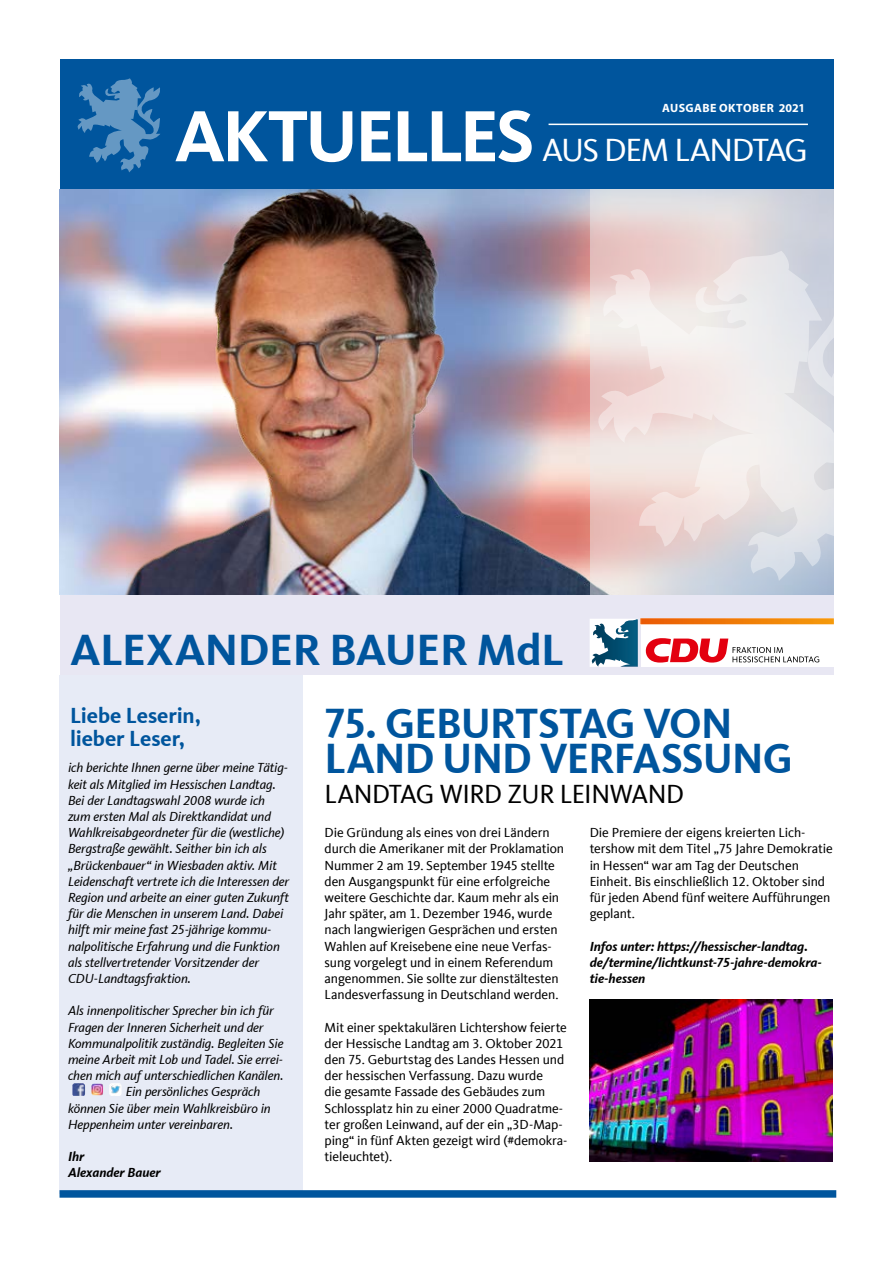
<style>
.page{position:relative;width:893px;height:1263px;background:#fff}
.page>*{position:absolute;margin:0;border:0;box-sizing:border-box;transform-origin:0 0}
.t1{font:700 75px "CDU Kievit Tab";letter-spacing:-.045em;color:#fff}
.t2{font:700 45px "CDU Kievit Tab";letter-spacing:-.01em;color:#00559d}
.t3{font:700 43.5px/34.5px "CDU Kievit Tab";letter-spacing:-.02em;color:#00559d}
.t4{font:33px "CDU Kievit Tab";letter-spacing:-.045em;color:#fff}
.t5{font:27px "CDU Kievit Tab";letter-spacing:-.02em;color:#000}
.t6{font:700 22.5px/22.5px "CDU Kievit Tab";letter-spacing:-.005em;color:#00559d}
.t7{font:13.5px/16.2px "CDU Kievit Tab";letter-spacing:-.01em;color:#000}
.t8{font:italic 13.5px/16.2px "CDU Kievit Tab";letter-spacing:-.01em;color:#000}
.t9{font:italic 700 13.5px/16.2px "CDU Kievit Tab";letter-spacing:-.005em;color:#000}
.t10{font:700 12px "Myriad Pro";letter-spacing:.03em;color:#fff}
</style>
<div class="page">
<div style="left:60px;top:675px;width:243px;height:519px;background:#e7ebf6"></div>
<div style="left:60px;top:60px;width:773px;height:615px;background:#e8e7f3"></div>
<img style="left:60px;top:189px;width:530px;height:405px">
<div style="left:60px;top:60px;width:773px;height:129px;background:#00559d"></div>
<svg style="left:77px;top:78px;width:83px;height:94px"></svg>
<hr style="left:549px;top:124px;width:259px;height:1px;background:#fff">
<div style="left:641px;top:624px;width:192px;height:43px;background:#fff"></div>
<img style="left:641px;top:619px;width:192px;height:5px">
<svg style="left:645px;top:638px;width:174px;height:25px"></svg>
<img style="left:590px;top:619px;width:48px;height:48px">
<svg style="left:590px;top:189px;width:243px;height:405px;background:#dbd4d8"></svg>
<svg style="left:596px;top:251px;width:237px;height:329px"></svg>
<div style="left:60px;top:1190px;width:776px;height:8px;background:#00559d"></div>
<svg style="left:72px;top:1083px;width:13px;height:13px"></svg>
<svg style="left:109px;top:1083px;width:13px;height:13px"></svg>
<svg style="left:91px;top:1083px;width:12px;height:13px"></svg>
<img style="left:590px;top:999px;width:243px;height:162px">
<h1 class="t1" style="left:174px;top:92px;width:362px">AKTUELLES</h1>
<p class="t10" style="left:662px;top:101px;width:144px">AUSGABE OKTOBER 2021</p>
<h3 class="t4" style="left:542px;top:132px;width:267px">AUS DEM LANDTAG</h3>
<h2 class="t2" style="left:70px;top:624px;width:495px">ALEXANDER BAUER MdL</h2>
<h3 class="t6" style="left:70px;top:704px;width:132px">Liebe Leserin, lieber Leser,</h3>
<p class="t8" style="left:68px;top:760px;width:223px">ich berichte Ihnen gerne über meine Tätig&shy;keit als Mitglied im Hessischen Landtag.<br>Bei der Landtagswahl 2008 wurde ich zum ersten Mal als Direktkandidat und Wahlkreisabgeordneter für die (westliche)<br>Bergstraße gewählt. Seither bin ich als „Brückenbauer“ in Wiesbaden aktiv. Mit Leidenschaft vertrete ich die Interessen der Region und arbeite an einer guten Zukunft für die Menschen in unserem Land. Dabei hilft mir meine fast 25-jährige kommu&shy;nalpolitische Erfahrung und die Funktion als stellvertretender Vorsitzender der CDU-Landtagsfraktion.</p>
<p class="t8" style="left:68px;top:1003px;width:207px">Als innenpolitischer Sprecher bin ich für</p>
<p class="t8" style="left:68px;top:1019px;width:197px">Fragen der Inneren Sicherheit und der</p>
<p class="t8" style="left:68px;top:1035px;width:217px">Kommunalpolitik zuständig. Begleiten Sie</p>
<p class="t8" style="left:68px;top:1051px;width:216px">meine Arbeit mit Lob und Tadel. Sie errei-</p>
<p class="t8" style="left:68px;top:1068px;width:217px">chen mich auf unterschiedlichen Kanälen.</p>
<p class="t8" style="left:126px;top:1084px;width:136px">Ein persönliches Gespräch</p>
<p class="t8" style="left:68px;top:1100px;width:204px">können Sie über mein Wahlkreisbüro in</p>
<p class="t8" style="left:68px;top:1116px;width:167px">Heppenheim unter vereinbaren.</p>
<p class="t9" style="left:68px;top:1148px;width:94px">Ihr<br>Alexander Bauer</p>
<h3 class="t3" style="left:325px;top:706px;width:470px">75. GEBURTSTAG VON<br>LAND UND VERFASSUNG</h3>
<h3 class="t5" style="left:325px;top:778px;width:361px">LANDTAG WIRD ZUR LEINWAND</h3>
<p class="t7" style="left:325px;top:825px;width:241px">Die Gründung als eines von drei Ländern durch die Amerikaner mit der Proklamation Nummer 2 am 19. September 1945 stellte den Ausgangspunkt für eine erfolgreiche weitere Geschichte dar. Kaum mehr als ein Jahr später, am 1. Dezember 1946, wurde nach langwierigen Gesprächen und ersten Wahlen auf Kreisebene eine neue Verfas&shy;sung vorgelegt und in einem Referendum angenommen. Sie sollte zur dienstältesten Landesverfassung in Deutschland werden.</p>
<p class="t7" style="left:325px;top:1019px;width:244px">Mit einer spektakulären Lichtershow feierte der Hessische Landtag am 3. Oktober 2021 den 75. Geburtstag des Landes Hessen und der hessischen Verfassung. Dazu wurde<br>die gesamte Fassade des Gebäudes zum Schlossplatz hin zu einer 2000 Quadratme&shy;ter großen Leinwand, auf der ein „3D-Map&shy;ping“ in fünf Akten gezeigt wird (#demokra&shy;tieleuchtet).</p>
<p class="t7" style="left:590px;top:825px;width:245px">Die Premiere der eigens kreierten Lich&shy;tershow mit dem Titel „75 Jahre Demokratie in Hessen“ war am Tag der Deutschen Einheit. Bis einschließlich 12. Oktober sind für jeden Abend fünf weitere Aufführungen geplant.</p>
<p class="t9" style="left:590px;top:938px;width:234px">Infos unter: https://hessischer-landtag. de/termine/lichtkunst-75-jahre-demokra&shy;tie-hessen</p>
</div>
